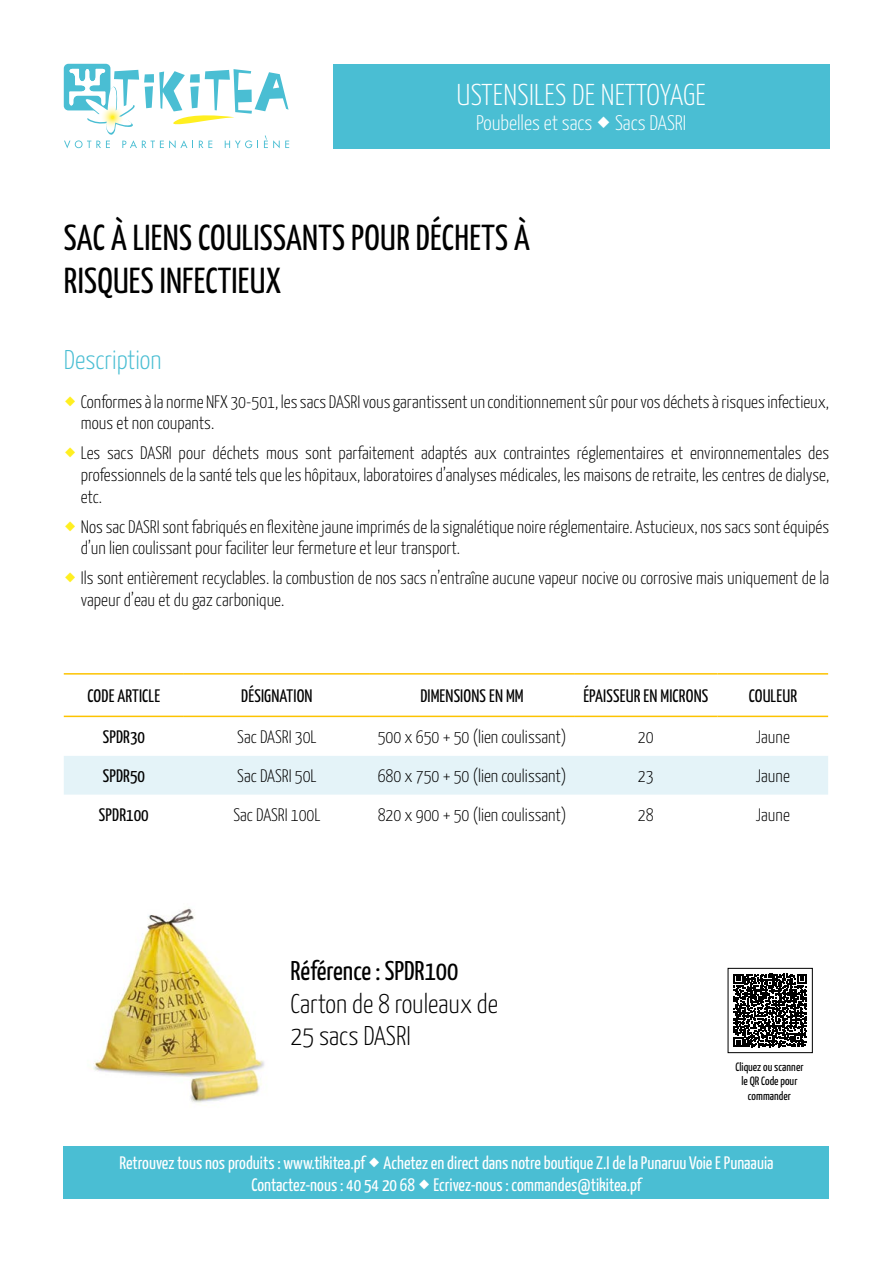
<style>
.page{position:relative;width:893px;height:1263px;background:#fff}
.page>*{position:absolute;margin:0;border:0;box-sizing:border-box;transform-origin:0 0}
.t1{font:36px/43.2px "Yanone Kaffeesatz";letter-spacing:.01em;color:#000}
.t2{font:300 30px "Yanone Kaffeesatz";letter-spacing:.01em;color:#fff}
.t3{font:300 27px/32.4px "Yanone Kaffeesatz";color:#000}
.t4{font:27px "Yanone Kaffeesatz";color:#000}
.t5{font:300 27px "Yanone Kaffeesatz";color:#4abed3}
.t6{font:300 21px "Yanone Kaffeesatz";color:#fff}
.t7{font:300 18px/21.6px "Yanone Kaffeesatz";color:#000}
.t8{font:18px/21.6px "Yanone Kaffeesatz";color:#fff;text-align:center}
.t9{font:18px "Yanone Kaffeesatz";letter-spacing:.01em;color:#000}
.t10{font:12px/14.4px "Yanone Kaffeesatz";color:#000;text-align:center}
</style>
<div class="page">
<svg style="left:64px;top:64px;width:225px;height:84px"></svg>
<div style="left:333px;top:64px;width:496px;height:84px;background:#4abed3"></div>
<div style="left:64px;top:1147px;width:765px;height:52px;background:#4abed3"></div>
<div style="left:64px;top:756px;width:764px;height:39px;background:#e4f3f8"></div>
<hr style="left:184px;top:673px;width:186px;height:2px;background:#fdc300">
<hr style="left:370px;top:673px;width:204px;height:2px;background:#fdc300">
<hr style="left:574px;top:673px;width:144px;height:2px;background:#fdc300">
<hr style="left:718px;top:673px;width:110px;height:2px;background:#fdc300">
<hr style="left:184px;top:716px;width:186px;height:1px;background:#fdc300">
<hr style="left:370px;top:716px;width:204px;height:1px;background:#fdc300">
<hr style="left:574px;top:716px;width:144px;height:1px;background:#fdc300">
<hr style="left:718px;top:716px;width:110px;height:1px;background:#fdc300">
<hr style="left:64px;top:716px;width:120px;height:1px;background:#fdc300">
<hr style="left:64px;top:673px;width:120px;height:2px;background:#fdc300">
<svg style="left:734px;top:974px;width:73px;height:73px"></svg>
<div style="left:728px;top:968px;width:85px;height:85px;border:1px solid #000"></div>
<img style="left:90px;top:908px;width:175px;height:195px">
<h2 class="t2" style="left:456px;top:73px;width:251px">USTENSILES DE NETTOYAGE</h2>
<p class="t6" style="left:476px;top:107px;width:212px">Poubelles et sacs Sacs DASRI</p>
<h1 class="t1" style="left:64px;top:214px;width:467px">SAC À LIENS COULISSANTS POUR DÉCHETS À<br>RISQUES INFECTIEUX</h1>
<h3 class="t5" style="left:64px;top:340px;width:99px">Description</h3>
<p class="t7" style="left:81px;top:389px;width:750px">Conformes à la norme NFX 30-501, les sacs DASRI vous garantissent un conditionnement sûr pour vos déchets à risques infectieux, mous et non coupants.</p>
<p class="t7" style="left:81px;top:441px;width:750px;text-align:justify">Les sacs DASRI pour déchets mous sont parfaitement adaptés aux contraintes réglementaires et environnementales des professionnels de la santé tels que les hôpitaux, laboratoires d’analyses médicales, les maisons de retraite, les centres de dialyse, etc.</p>
<p class="t7" style="left:81px;top:514px;width:750px">Nos sac DASRI sont fabriqués en flexitène jaune imprimés de la signalétique noire réglementaire. Astucieux, nos sacs sont équipés d’un lien coulissant pour faciliter leur fermeture et leur transport.</p>
<p class="t7" style="left:81px;top:566px;width:750px">Ils sont entièrement recyclables. la combustion de nos sacs n’entraîne aucune vapeur nocive ou corrosive mais uniquement de la vapeur d’eau et du gaz carbonique.</p>
<p class="t9" style="left:87px;top:683px;width:74px">CODE ARTICLE</p>
<p class="t9" style="left:241px;top:683px;width:73px">DÉSIGNATION</p>
<p class="t9" style="left:420px;top:683px;width:105px">DIMENSIONS EN MM</p>
<p class="t9" style="left:583px;top:683px;width:126px">ÉPAISSEUR EN MICRONS</p>
<p class="t9" style="left:749px;top:683px;width:50px">COULEUR</p>
<p class="t9" style="left:103px;top:724px;width:44px">SPDR30</p>
<p class="t7" style="left:237px;top:725px;width:81px">Sac DASRI 30L</p>
<p class="t7" style="left:378px;top:725px;width:190px">500 x 650 + 50 (lien coulissant)</p>
<p class="t7" style="left:638px;top:725px;width:17px">20</p>
<p class="t7" style="left:756px;top:725px;width:36px">Jaune</p>
<p class="t9" style="left:103px;top:763px;width:44px">SPDR50</p>
<p class="t7" style="left:237px;top:764px;width:81px">Sac DASRI 50L</p>
<p class="t7" style="left:378px;top:764px;width:190px">680 x 750 + 50 (lien coulissant)</p>
<p class="t7" style="left:638px;top:764px;width:17px">23</p>
<p class="t7" style="left:756px;top:764px;width:36px">Jaune</p>
<p class="t9" style="left:99px;top:801px;width:51px">SPDR100</p>
<p class="t7" style="left:233px;top:802px;width:89px">Sac DASRI 100L</p>
<p class="t7" style="left:378px;top:802px;width:190px">820 x 900 + 50 (lien coulissant)</p>
<p class="t7" style="left:638px;top:802px;width:17px">28</p>
<p class="t7" style="left:756px;top:802px;width:36px">Jaune</p>
<h3 class="t4" style="left:291px;top:952px;width:169px">Référence : SPDR100</h3>
<h3 class="t3" style="left:291px;top:985px;width:209px">Carton de 8 rouleaux de<br>25 sacs DASRI</h3>
<p class="t10" style="left:735px;top:1059px;width:70px">Cliquez ou scanner le QR Code pour commander</p>
<p class="t8" style="left:119px;top:1151px;width:656px">Retrouvez tous nos produits : www.tikitea.pf Achetez en direct dans notre boutique Z.I de la Punaruu Voie E Punaauia<br>Contactez-nous : 40 54 20 68 Ecrivez-nous : commandes@tikitea.pf</p>
</div>
